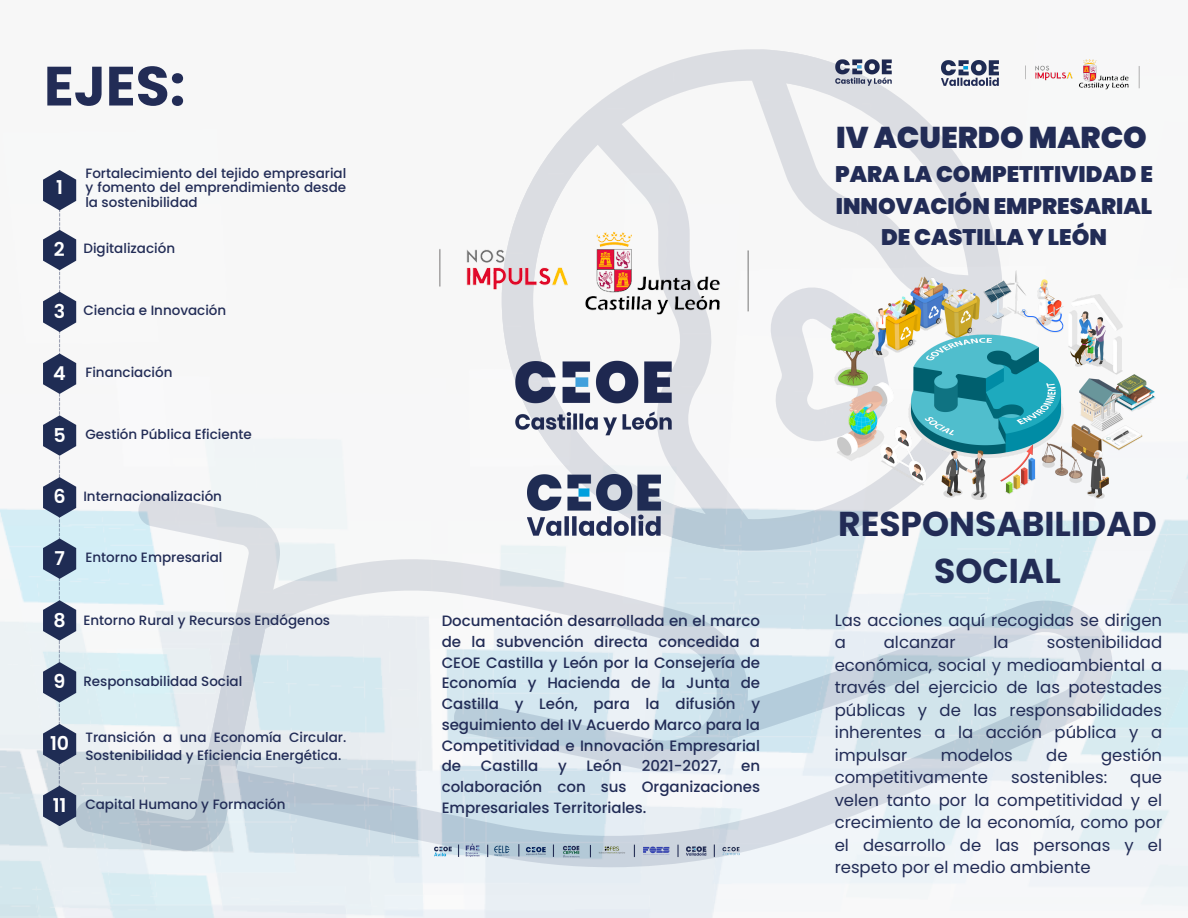
<style>
.page{position:relative;width:1188px;height:918px;background:#fff}
.page>*{position:absolute;margin:0;border:0;box-sizing:border-box;transform-origin:0 0}
.t1{font:700 55.35px "Poppins";color:#222c56}
.t2{font:700 34.5px/47.2px "Poppins";color:#222c56;text-align:center}
.t3{font:900 30px "Poppins";color:#222c56}
.t4{font:900 22.5px/31.5px "Poppins";color:#222c56;text-align:center}
.t5{font:600 19.05px "Poppins";color:#fff}
.t6{font:16.5px/22.5px "Poppins";color:#222c56;text-align:justify}
.t7{font:500 15px/20.7px "Poppins";color:#222c56;text-align:justify}
.t8{font:500 13.5px/14.7px "Poppins";color:#222c56;text-align:justify}
</style>
<div class="page">
<img style="left:0;top:49px;width:1188px;height:869px">
<svg style="left:43px;top:170px;width:33px;height:656px"></svg>
<img style="left:499px;top:346px;width:190px;height:104px">
<img style="left:528px;top:475px;width:132px;height:60px">
<img style="left:432px;top:219px;width:324px;height:102px">
<img style="left:1023px;top:55px;width:118px;height:37px">
<img style="left:830px;top:55px;width:68px;height:36px">
<img style="left:941px;top:60px;width:57px;height:26px">
<img style="left:430px;top:826px;width:323px;height:55px">
<img style="left:832px;top:270px;width:324px;height:230px">
<p class="t1" style="left:44px;top:47px;width:143px">EJES:</p>
<p class="t5" style="left:56px;top:174px;width:8px">1</p>
<p class="t5" style="left:54px;top:236px;width:12px">2</p>
<p class="t5" style="left:54px;top:298px;width:13px">3</p>
<p class="t8" style="left:85px;top:165px;width:262px">Fortalecimiento del tejido empresarial y fomento del emprendimiento desde la sostenibilidad</p>
<p class="t8" style="left:83px;top:241px;width:93px">Digitalización</p>
<p class="t8" style="left:83px;top:303px;width:144px">Ciencia e Innovación</p>
<p class="t5" style="left:53px;top:360px;width:14px">4</p>
<p class="t8" style="left:85px;top:365px;width:89px">Financiación</p>
<p class="t5" style="left:53px;top:422px;width:14px">5</p>
<p class="t8" style="left:85px;top:426px;width:168px">Gestión Pública Eficiente</p>
<h4 class="t5" style="left:54px;top:483px;width:14px">6</h4>
<p class="t8" style="left:83px;top:488px;width:140px">Internacionalización</p>
<h1 class="t5" style="left:54px;top:545px;width:12px">7</h1>
<p class="t8" style="left:85px;top:550px;width:139px">Entorno Empresarial</p>
<p class="t5" style="left:53px;top:607px;width:14px">8</p>
<p class="t8" style="left:83px;top:613px;width:248px">Entorno Rural y Recursos Endógenos</p>
<p class="t5" style="left:54px;top:668px;width:13px">9</p>
<p class="t8" style="left:83px;top:674px;width:160px">Responsabilidad Social</p>
<p class="t5" style="left:50px;top:730px;width:21px">10</p>
<h3 class="t5" style="left:53px;top:792px;width:15px">11</h3>
<p class="t8" style="left:85px;top:728px;width:262px;line-height:18px">Transición a una Economía Circular.<br>Sostenibilidad y Eficiencia Energética.</p>
<p class="t8" style="left:85px;top:797px;width:202px">Capital Humano y Formación</p>
<h2 class="t3" style="left:836px;top:116px;width:312px">IV ACUERDO MARCO</h2>
<h2 class="t4" style="left:835px;top:159px;width:319px">PARA LA COMPETITIVIDAD E<br>INNOVACIÓN EMPRESARIAL<br>DE CASTILLA Y LEÓN</h2>
<p class="t7" style="left:442px;top:610px;width:320px">Documentación desarrollada en el marco de la subvención directa concedida a CEOE Castilla y León por la Consejería de Economía y Hacienda de la Junta de Castilla y León, para la difusión y seguimiento del IV Acuerdo Marco para la Competitividad e Innovación Empresarial de</p>
<p class="t7" style="left:481px;top:756px;width:59px">Castilla</p>
<p class="t7" style="left:558px;top:756px;width:10px">y</p>
<p class="t7" style="left:587px;top:756px;width:37px">León</p>
<p class="t7" style="left:642px;top:756px;width:81px">2021-2027,</p>
<p class="t7" style="left:442px;top:756px;width:320px;text-indent:299px">en colaboración con sus Organizaciones Empresariales Territoriales.</p>
<p class="t2" style="left:838px;top:501px;width:320px">RESPONSABILIDAD<br>SOCIAL</p>
<p class="t6" style="left:835px;top:609px;width:329px">Las acciones aquí recogidas se dirigen a</p>
<p class="t6" style="left:835px;top:631px;width:329px;text-indent:212px">sostenibilidad económica, social y medioambiental a través del ejercicio de las potestades públicas y de las responsabilidades inherentes a la acción pública y a impulsar</p>
<p class="t6" style="left:884px;top:631px;width:73px">alcanzar</p>
<p class="t6" style="left:994px;top:631px;width:17px">la</p>
<p class="t6" style="left:941px;top:744px;width:74px">modelos</p>
<p class="t6" style="left:1046px;top:744px;width:23px">de</p>
<p class="t6" style="left:1101px;top:744px;width:63px">gestión</p>
<p class="t6" style="left:835px;top:766px;width:155px">competitivamente</p>
<p class="t6" style="left:1011px;top:766px;width:98px">sostenibles:</p>
<p class="t6" style="left:835px;top:766px;width:329px;text-indent:296px">que velen tanto por la competitividad y el crecimiento de la economía, como por el desarrollo de las personas y el respeto por el medio ambiente</p>
</div>
